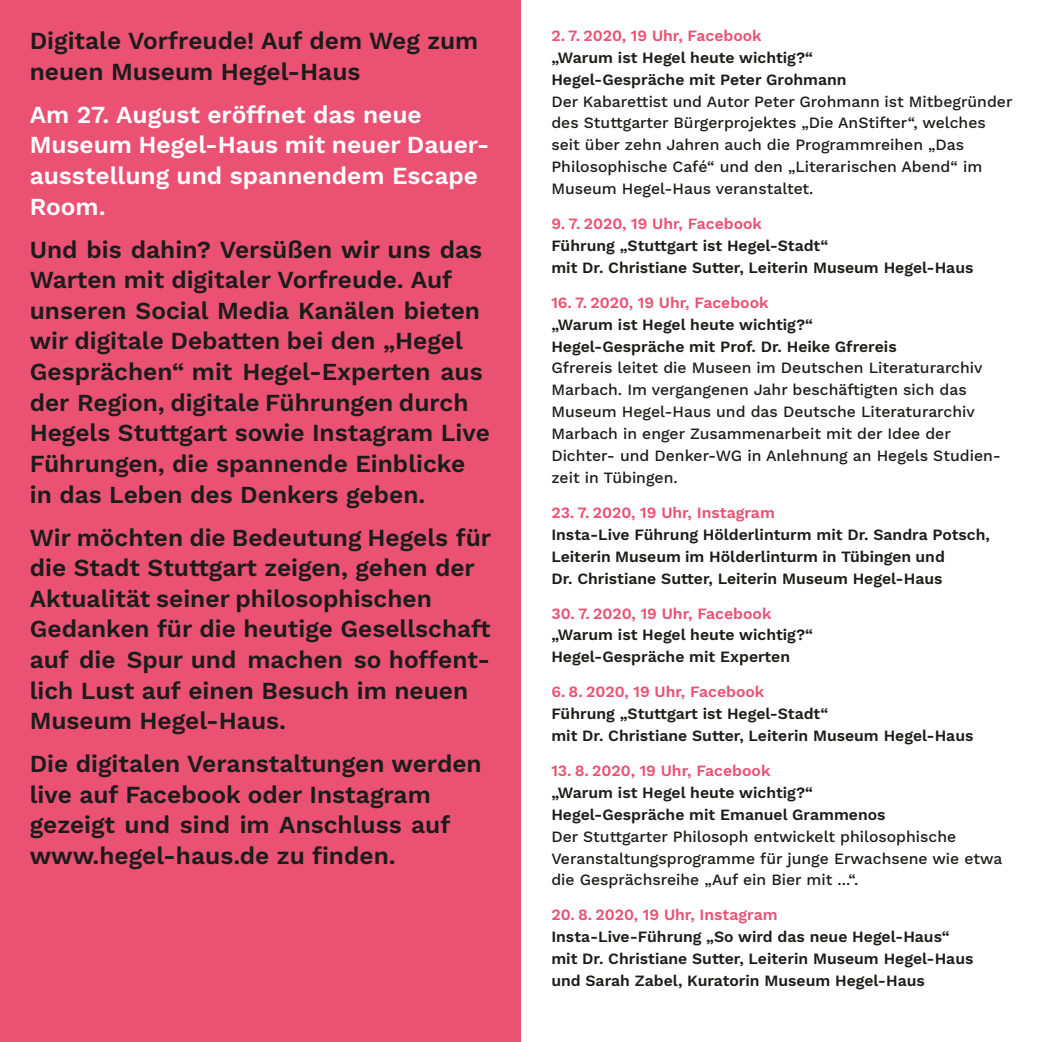
<style>
.page{position:relative;width:1042px;height:1042px;background:#fff}
.page>*{position:absolute;margin:0;border:0;box-sizing:border-box;transform-origin:0 0}
.t1{font:600 24.5px/30.6px "Work Sans";color:#1c1c1b}
.t2{font:600 24.5px/30.6px "Work Sans";color:#fff}
.t3{font:600 15.75px/21.9px "Work Sans";color:#1c1c1b}
.t4{font:500 15.75px/21.9px "Work Sans";color:#1c1c1b}
.t5{font:600 15.75px "Work Sans";color:#ea5173}
</style>
<div class="page">
<div style="left:0;top:0;width:521px;height:1042px;background:#ea5173"></div>
<h1 class="t1" style="left:30px;top:28px;width:450px">Digitale Vorfreude! Auf dem Weg zum neuen Museum Hegel-Haus</h1>
<h1 class="t2" style="left:30px;top:101px;width:461px">Am 27. August eröffnet das neue<br>Museum Hegel-Haus mit neuer Dauer&shy;ausstellung und spannendem Escape<br>Room.</h1>
<p class="t1" style="left:30px;top:236px;width:462px">Und bis dahin? Versüßen wir uns das Warten mit digitaler Vor freude. Auf unseren Social Media Kanälen bieten wir digitale Debatten bei den „Hegel Gesprächen“ mit Hegel- Experten aus der Region, digitale Führungen durch Hegels Stuttgart sowie Instagram Live Führungen, die spannende Einblicke in das Leben des Denkers geben.</p>
<p class="t1" style="left:30px;top:524px;width:463px">Wir möchten die Bedeutung Hegels für die Stadt Stuttgart zeigen, gehen der Ak tualität seiner philosophischen<br>Ge dan ken für die heutige Gesellschaft auf die Spur und machen so hoffent&shy;lich Lust auf einen Besuch im neuen Museum Hegel-Haus.</p>
<h1 class="t1" style="left:30px;top:750px;width:453px">Die digitalen Veranstaltungen werden live auf Facebook oder Instagram gezeigt und sind im Anschluss auf www.hegel-haus.de zu finden.</h1>
<p class="t5" style="left:551px;top:29px;width:212px">2. 7. 2020, 19 Uhr, Facebook</p>
<p class="t3" style="left:551px;top:48px;width:297px">„Warum ist Hegel heute wichtig?“<br>Hegel- Gespräche mit Peter Grohmann</p>
<p class="t4" style="left:551px;top:91px;width:463px">Der Kabarettist und Autor Peter Grohmann ist Mitbegründer des Stuttgarter Bürgerprojektes „Die AnStifter“, welches seit über zehn Jahren auch die Programmreihen „Das Philosophische Café“ und den „Literarischen Abend“ im Museum Hegel-Haus veranstaltet.</p>
<p class="t5" style="left:551px;top:217px;width:212px">9. 7. 2020, 19 Uhr, Facebook</p>
<p class="t3" style="left:551px;top:236px;width:423px">Führung „Stuttgart ist Hegel-Stadt“<br>mit Dr. Christiane Sutter, Leiterin Museum Hegel-Haus</p>
<p class="t5" style="left:551px;top:296px;width:219px">16. 7. 2020, 19 Uhr, Facebook</p>
<p class="t3" style="left:551px;top:315px;width:347px">„Warum ist Hegel heute wichtig?“<br>Hegel-Gespräche mit Prof. Dr. Heike Gfrereis</p>
<p class="t4" style="left:551px;top:358px;width:451px">Gfrereis leitet die Museen im Deutschen Literaturarchiv Marbach. Im vergangenen Jahr beschäftigten sich das Museum Hegel-Haus und das Deutsche Literaturarchiv Marbach in enger Zusammenarbeit mit der Idee der Dichter- und Denker-WG in Anlehnung an Hegels Studien&shy;zeit in Tübingen.</p>
<p class="t5" style="left:551px;top:506px;width:225px">23. 7. 2020, 19 Uhr, Instagram</p>
<p class="t3" style="left:551px;top:525px;width:440px">Insta-Live Führung Hölderlinturm mit Dr. Sandra Potsch,<br>Leiterin Museum im Hölderlinturm in Tübingen und<br>Dr. Christiane Sutter, Leiterin Museum Hegel-Haus</p>
<p class="t5" style="left:551px;top:607px;width:222px">30. 7. 2020, 19 Uhr, Facebook</p>
<p class="t3" style="left:551px;top:625px;width:263px">„Warum ist Hegel heute wichtig?“<br>Hegel-Gespräche mit Experten</p>
<p class="t5" style="left:551px;top:686px;width:214px">6. 8. 2020, 19 Uhr, Facebook</p>
<p class="t3" style="left:551px;top:704px;width:423px">Führung „Stuttgart ist Hegel-Stadt“<br>mit Dr. Christiane Sutter, Leiterin Museum Hegel-Haus</p>
<p class="t5" style="left:551px;top:764px;width:221px">13. 8. 2020, 19 Uhr, Facebook</p>
<p class="t3" style="left:551px;top:783px;width:336px">„Warum ist Hegel heute wichtig?“<br>Hegel-Gespräche mit Emanuel Grammenos</p>
<p class="t4" style="left:551px;top:826px;width:452px">Der Stuttgarter Philosoph entwickelt philosophische<br>Veranstaltungsprogramme für junge Erwachsene wie etwa die Gesprächsreihe „Auf ein Bier mit ...“.</p>
<p class="t5" style="left:551px;top:909px;width:228px">20. 8. 2020, 19 Uhr, Instagram</p>
<p class="t3" style="left:551px;top:927px;width:423px">Insta-Live-Führung „So wird das neue Hegel-Haus“ mit Dr. Christiane Sutter, Leiterin Museum Hegel-Haus und Sarah Zabel, Kuratorin Museum Hegel-Haus</p>
</div>
